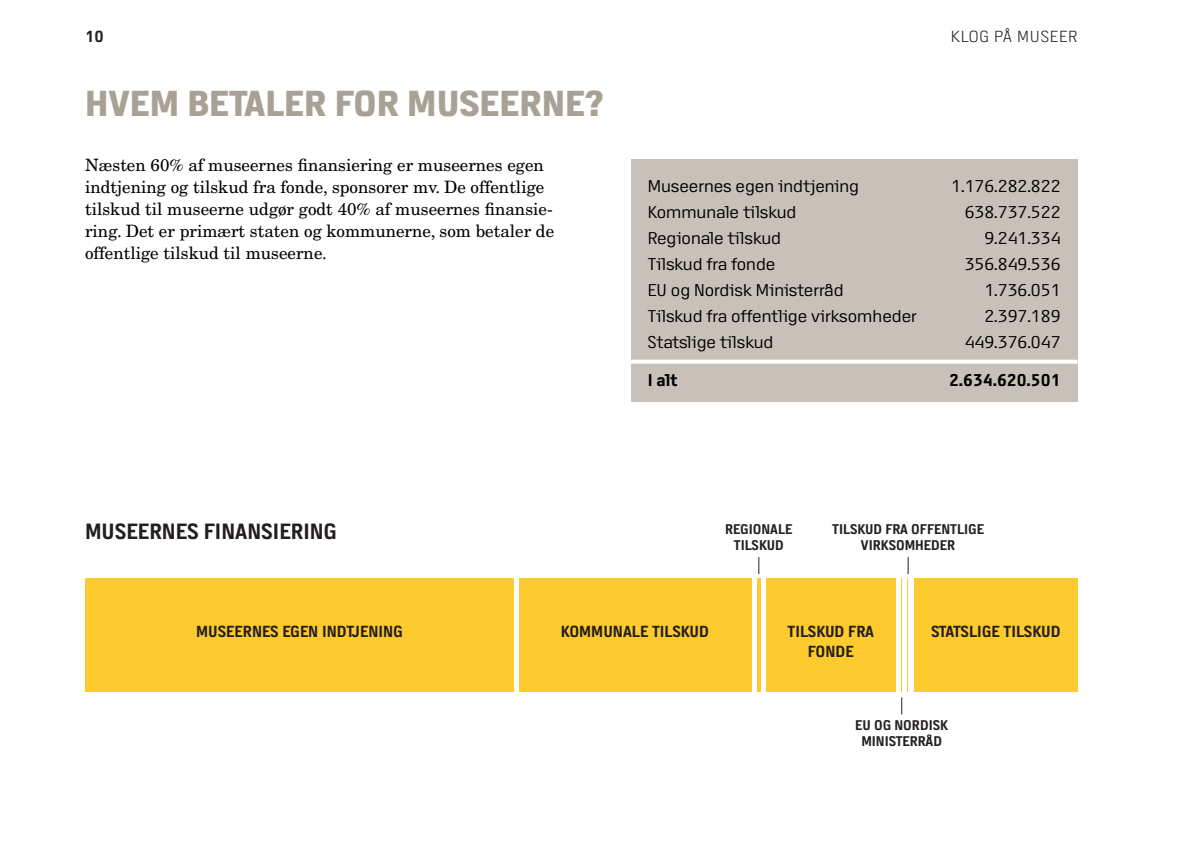
<style>
.page{position:relative;width:1191px;height:842px;background:#fff}
.page>*{position:absolute;margin:0;border:0;box-sizing:border-box;transform-origin:0 0}
.Over{font:800 36px "Access";color:#a9a195}
.Mellem_Bold{font:700 22px "Access";color:#231f20}
.Brødtekst{font:17px/22px "New Century Schlbk LT Std";color:#000}
.Brødtekst-2{font:17px "Access";color:#000}
.Brødtekst-3{font:700 17px "Access";color:#000}
.Mellem_Bold-2{font:700 16px/20px "Access";color:#231f20;text-align:center}
.t1{font:300 16px "Access";letter-spacing:.05em;color:#231f20}
.Mellem_Bold-3{font:700 14px/16px "Access";color:#231f20;text-align:center}
</style>
<div class="page">
<div style="left:630px;top:159px;width:447px;height:243px;background:#c7c1b9"></div>
<svg style="left:630px;top:360px;width:447px;height:4px;background:#fafaf9"></svg>
<hr style="left:1190px;top:62px;width:1px;height:718px;background:#77c479">
<div style="left:914px;top:578px;width:163px;height:114px;background:#fecb2f"></div>
<hr style="left:907px;top:578px;width:1px;height:114px;background:#fecb2f">
<hr style="left:901px;top:578px;width:1px;height:114px;background:#fecb2f">
<div style="left:766px;top:578px;width:130px;height:114px;background:#fecb2f"></div>
<hr style="left:757px;top:578px;width:3px;height:114px;background:#fecb2f">
<div style="left:519px;top:578px;width:232px;height:114px;background:#fecb2f"></div>
<div style="left:85px;top:578px;width:428px;height:114px;background:#fecb2f"></div>
<svg style="left:758px;top:557px;width:1px;height:17px"></svg>
<svg style="left:907px;top:557px;width:1px;height:17px"></svg>
<svg style="left:901px;top:697px;width:1px;height:17px"></svg>
<p class="Mellem_Bold-2" style="left:85px;top:27px;width:20px">10</p>
<p class="t1" style="left:951px;top:28px;width:128px">KLOG PÅ MUSEER</p>
<p class="Over" style="left:85px;top:84px;width:520px">HVEM BETALER FOR MUSEERNE?</p>
<p class="Brødtekst" style="left:85px;top:154px;width:471px">Næsten 60% af museernes finansiering er museernes egen indtjening og tilskud fra fonde, sponsorer mv. De offentlige tilskud til museerne udgør godt 40% af museernes finansie&shy;ring. Det er primært staten og kommunerne, som betaler de offentlige tilskud til museerne.</p>
<p class="Brødtekst-2" style="left:647px;top:177px;width:213px">Museernes egen indtjening</p>
<p class="Brødtekst-2" style="left:951px;top:177px;width:111px">1.176.282.822</p>
<p class="Brødtekst-2" style="left:647px;top:203px;width:150px">Kommunale tilskud</p>
<p class="Brødtekst-2" style="left:964px;top:203px;width:97px">638.737.522</p>
<p class="Brødtekst-2" style="left:647px;top:229px;width:135px">Regionale tilskud</p>
<p class="Brødtekst-2" style="left:984px;top:229px;width:78px">9.241.334</p>
<p class="Brødtekst-2" style="left:647px;top:255px;width:129px">Tilskud fra fonde</p>
<p class="Brødtekst-2" style="left:964px;top:255px;width:97px">356.849.536</p>
<p class="Brødtekst-2" style="left:647px;top:281px;width:197px">EU og Nordisk Ministerråd</p>
<p class="Brødtekst-2" style="left:984px;top:281px;width:78px">1.736.051</p>
<p class="Brødtekst-2" style="left:647px;top:307px;width:271px">Tilskud fra offentlige virksomheder</p>
<p class="Brødtekst-2" style="left:984px;top:307px;width:78px">2.397.189</p>
<p class="Brødtekst-2" style="left:647px;top:333px;width:127px">Statslige tilskud</p>
<p class="Brødtekst-2" style="left:964px;top:333px;width:97px">449.376.047</p>
<p class="Brødtekst-3" style="left:647px;top:370px;width:31px">I alt</p>
<p class="Brødtekst-3" style="left:949px;top:370px;width:113px">2.634.620.501</p>
<p class="Mellem_Bold" style="left:85px;top:520px;width:253px">MUSEERNES FINANSIERING</p>
<p class="Mellem_Bold-3" style="left:725px;top:521px;width:69px">REGIONALE<br>TILSKUD</p>
<p class="Mellem_Bold-3" style="left:832px;top:521px;width:153px">TILSKUD FRA OFFENTLIGE<br>VIRKSOMHEDER</p>
<p class="Mellem_Bold-2" style="left:196px;top:621px;width:208px">MUSEERNES EGEN INDTJENING</p>
<p class="Mellem_Bold-2" style="left:561px;top:621px;width:150px">KOMMUNALE TILSKUD</p>
<p class="Mellem_Bold-2" style="left:787px;top:621px;width:88px">TILSKUD FRA<br>FONDE</p>
<p class="Mellem_Bold-2" style="left:931px;top:621px;width:131px">STATSLIGE TILSKUD</p>
<p class="Mellem_Bold-3" style="left:855px;top:717px;width:94px">EU OG NORDISK<br>MINISTERRÅD</p>
</div>
